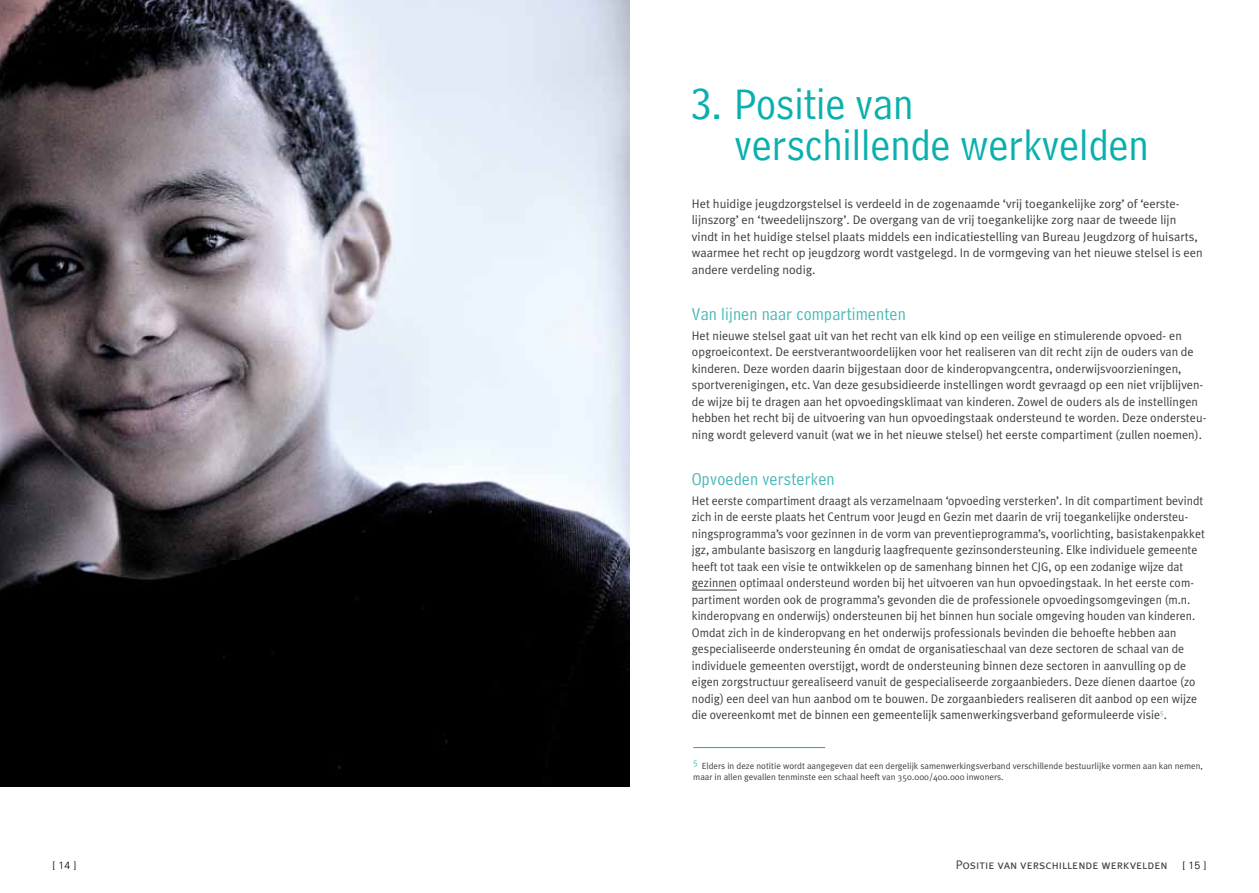
<style>
.page{position:relative;width:1259px;height:893px;background:#fff}
.page>*{position:absolute;margin:0;border:0;box-sizing:border-box;transform-origin:0 0}
.t1{font:45px/40.5px "Bell Centennial BT Address";color:#0ab0ae}
.t2{font:18px "Bell Centennial BT Address";letter-spacing:.01em;color:#49b8b6}
.t3{font:12.45px/16.5px "Meta Plus Normal";color:#3e3d40;scale:.95 1}
.t4{font:12.45px/16.5px "Meta Plus Normal";color:#3e3d40}
.t5{font:12.45px "Meta Plus Normal Caps";color:#3e3d40}
.t6{font:300 10.5px "Univers";color:#000}
.t7{font:9px/10.5px "Meta Plus Normal";color:#3e3d40}
.t8{font:9px "Meta Plus Normal";color:#49b8b6}
</style>
<div class="page">
<hr style="left:692px;top:590px;width:45px;height:1px;background:#3e3d40">
<img style="left:0;top:0;width:629px;height:787px">
<hr style="left:693px;top:747px;width:132px;height:1px;background:#0ab0ae">
<h1 class="t1" style="left:734px;top:84px;width:416px;text-indent:-43px">3. Positie van<br>verschillende werkvelden</h1>
<p class="t4" style="left:692px;top:195px;width:512px">Het huidige jeugdzorgstelsel is verdeeld in de zogenaamde ‘vrij toegankelijke zorg’ of ‘eerste&shy;lijnszorg’ en ‘tweedelijnszorg’. De overgang van de vrij toegankelijke zorg naar de tweede lijn vindt in het huidige stelsel plaats middels een indicatiestelling van Bureau Jeugdzorg of huisarts, waarmee het recht op jeugdzorg wordt vastgelegd. In de vormgeving van het nieuwe stelsel is een andere verdeling nodig.</p>
<h2 class="t2" style="left:692px;top:303px;width:215px">Van lijnen naar compartimenten</h2>
<p class="t4" style="left:692px;top:327px;width:516px">Het nieuwe stelsel gaat uit van het recht van elk kind op een veilige en stimulerende opvoed- en opgroeicontext. De eerstverantwoordelijken voor het realiseren van dit recht zijn de ouders van de kinderen. Deze worden daarin bijgestaan door de kinderopvangcentra, onderwijsvoorzieningen, sportverenigingen, etc. Van deze gesubsidieerde instellingen wordt gevraagd op een niet vrijblijven&shy;de wijze bij te dragen aan het opvoedingsklimaat van kinderen. Zowel de ouders als de instellingen hebben het recht bij de uitvoering van hun opvoedingstaak ondersteund te worden. Deze ondersteu&shy;ning wordt geleverd vanuit (wat we in het nieuwe stelsel) het eerste compartiment (zullen noemen).</p>
<h2 class="t2" style="left:692px;top:468px;width:144px">Opvoeden versterken</h2>
<p class="t3" style="left:692px;top:492px;width:541px">Het eerste compartiment draagt als verzamelnaam ‘opvoeding versterken’. In dit compartiment bevindt zich in de eerste plaats het Centrum voor Jeugd en Gezin met daarin de vrij toegankelijke ondersteu&shy;ningsprogramma’s voor gezinnen in de vorm van preventieprogramma’s, voorlichting, basistakenpakket jgz, ambulante basiszorg en langdurig laagfrequente gezinsondersteuning. Elke individuele gemeente heeft tot taak een visie te ontwikkelen op de samenhang binnen het CJG, op een zodanige wijze dat gezinnen optimaal ondersteund worden bij het uitvoeren van hun opvoedingstaak. In het eerste com&shy;partiment worden ook de programma’s gevonden die de professionele opvoedingsomgevingen (m.n. kinderopvang en onderwijs) ondersteunen bij het binnen hun sociale omgeving houden van kinderen.<br>Omdat zich in de kinderopvang en het onderwijs professionals bevinden die behoefte hebben aan gespecialiseerde ondersteuning én omdat de organisatieschaal van deze sectoren de schaal van de individuele gemeenten overstijgt, wordt de ondersteuning binnen deze sectoren in aanvulling op de eigen zorgstructuur gerealiseerd vanuit de gespecialiseerde zorgaanbieders. Deze dienen daartoe (zo nodig) een deel van hun aanbod om te bouwen. De zorgaanbieders realiseren dit aanbod op een wijze die overeenkomt met de binnen een gemeentelijk samenwerkingsverband geformuleerde visie<sup>5</sup>.</p>
<p class="t8" style="left:693px;top:756px;width:6px">5</p>
<p class="t7" style="left:693px;top:761px;width:511px;text-indent:9px">Elders in deze notitie wordt aangegeven dat een dergelijk samenwerkingsverband verschillende bestuurlijke vormen aan kan nemen, maar in allen gevallen tenminste een schaal heeft van 350.000/400.000 inwoners.</p>
<p class="t5" style="left:955px;top:858px;width:214px">Positie van verschillende werkvelden</p>
<p class="t6" style="left:53px;top:859px;width:25px">[ 14 ]</p>
<p class="t6" style="left:1182px;top:859px;width:25px">[ 15 ]</p>
</div>
